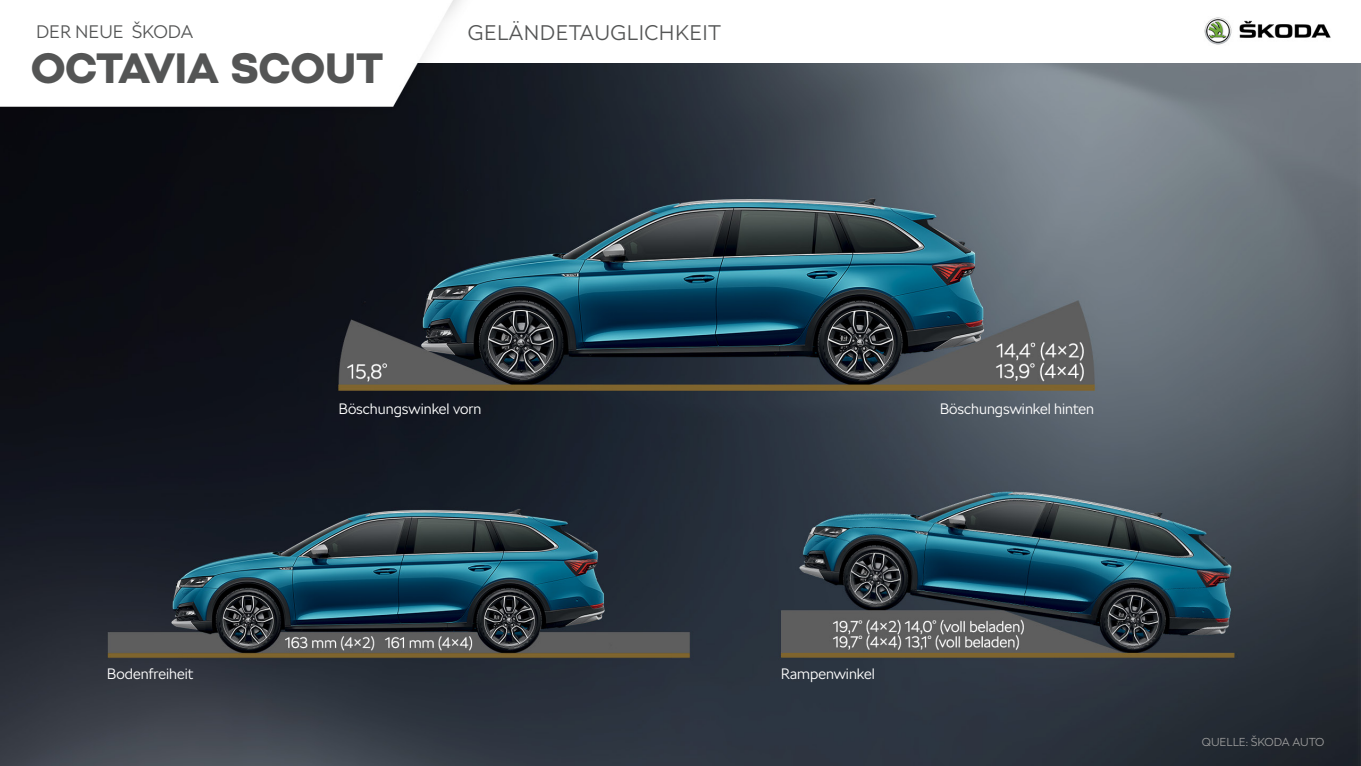
<style>
.page{position:relative;width:1361px;height:766px;background:#fff}
.page>*{position:absolute;margin:0;border:0;box-sizing:border-box;transform-origin:0 0}
.t1{font:900 42px "SKODA Next";letter-spacing:.02em;color:#545555}
.t2{font:300 21px "SKODA Next";letter-spacing:.02em;color:#545555}
.t3{font:300 18px "SKODA Next";color:#545555}
.t4{font:300 15px "SKODA Next";color:#fff}
.t5{font:300 11.4px "SKODA Next";color:#9d9d9d}
</style>
<div class="page">
<img style="left:0;top:0;width:1361px;height:765px">
<p class="t3" style="left:36px;top:21px;width:158px">DER NEUE ŠKODA</p>
<p class="t2" style="left:468px;top:20px;width:255px">GELÄNDETAUGLICHKEIT</p>
<p class="t1" style="left:31px;top:43px;width:353px">OCTAVIA SCOUT</p>
<p class="t4" style="left:338px;top:399px;width:145px">Böschungswinkel vorn</p>
<p class="t4" style="left:939px;top:399px;width:156px">Böschungswinkel hinten</p>
<p class="t4" style="left:107px;top:665px;width:88px">Bodenfreiheit</p>
<p class="t4" style="left:781px;top:665px;width:96px">Rampenwinkel</p>
<p class="t5" style="left:1202px;top:734px;width:124px">QUELLE: ŠKODA AUTO</p>
</div>
